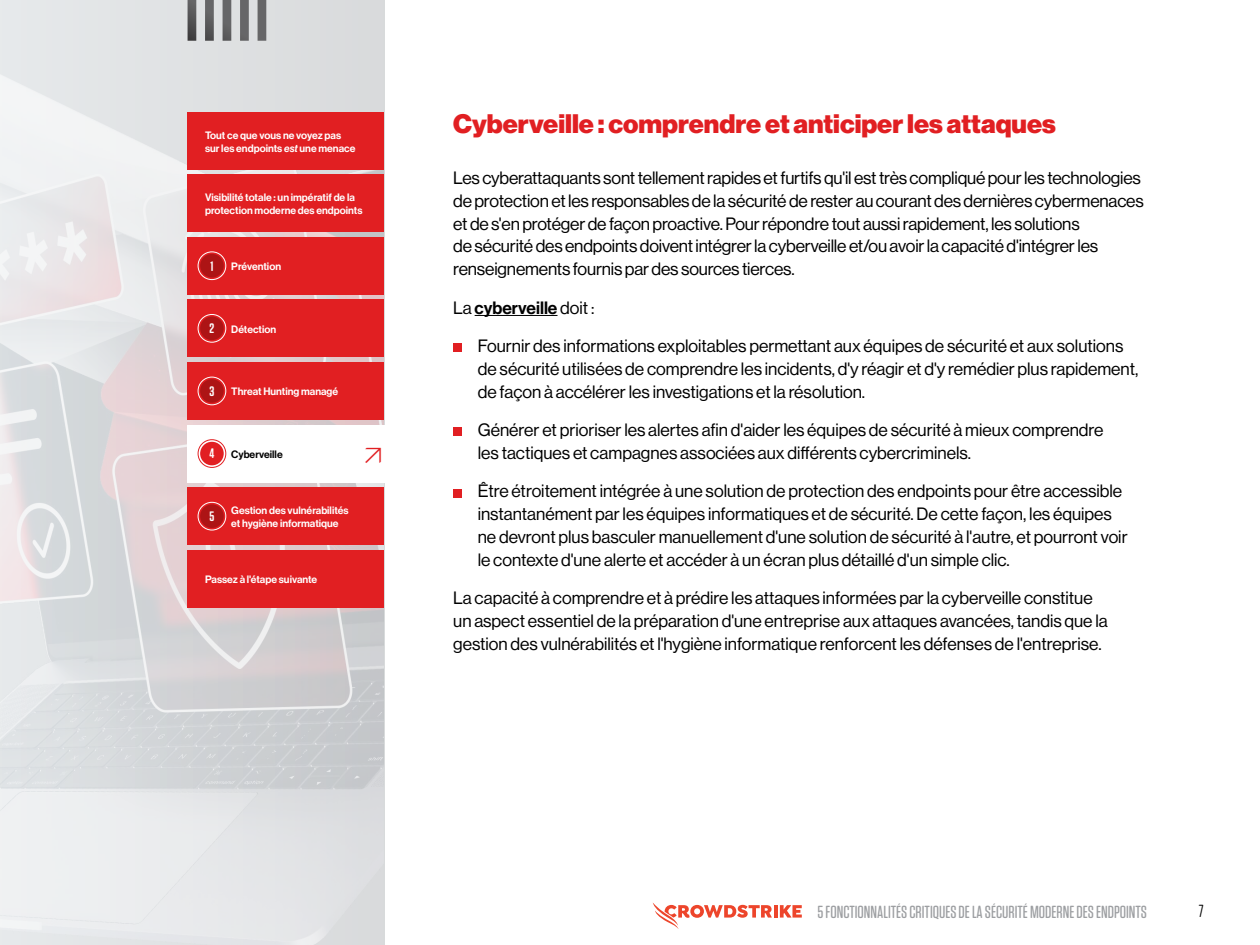
<style>
.page{position:relative;width:1260px;height:945px;background:#fff}
.page>*{position:absolute;margin:0;border:0;box-sizing:border-box;transform-origin:0 0}
.C3_Heading{font:900 26.25px "Haas Grot Disp 95";color:#e11f22}
.t1{font:300 24.5px "Helvetica Now Display";color:#e11f22}
.C1_-_Basic_Paragraph{font:17.5px/22.8px "Haas Grot Disp 55 Roman";color:#000}
.t2{font:500 17.5px "Tungsten Rounded";color:#9d9fa2}
.C1_-_Basic_Paragraph-2{font:500 17.5px "Haas Grot Disp 65";color:#000}
.t3{font:17.5px "Tungsten Rounded";color:#000}
.t4{font:600 13.65px "Tungsten Rounded";color:#fff}
.t5{font:500 10.5px/12.6px "Haas Grot Disp 65";color:#fff}
.t6{font:500 10.5px "Haas Grot Disp 65";color:#000}
.s1{font-family:"Haas Grot Disp 66";font-style:italic}
.s2{font-family:"Haas Grot Disp 55 Roman";font-weight:400}
</style>
<div class="page">
<hr style="left:774px;top:905px;width:4px;height:13px;background:#ed452b">
<svg style="left:780px;top:905px;width:22px;height:13px"></svg>
<svg style="left:653px;top:903px;width:119px;height:26px"></svg>
<img style="left:0;top:0;width:384px;height:945px">
<hr style="left:475px;top:315px;width:83px;height:1px;background:#000">
<div style="left:453px;top:343px;width:9px;height:9px;background:#e11f22"></div>
<div style="left:453px;top:427px;width:9px;height:9px;background:#e11f22"></div>
<div style="left:453px;top:489px;width:9px;height:8px;background:#e11f22"></div>
<div style="left:188px;top:425px;width:197px;height:57px;background:#fff"></div>
<div style="left:188px;top:550px;width:196px;height:58px;background:#e11f22"></div>
<div style="left:188px;top:112px;width:196px;height:58px;background:#e11f22"></div>
<div style="left:188px;top:174px;width:196px;height:58px;background:#e11f22"></div>
<svg style="left:188px;top:0;width:78px;height:41px;background:#98999b"></svg>
<div style="left:188px;top:237px;width:196px;height:57px;background:#e11f22"></div>
<div style="left:188px;top:300px;width:196px;height:57px;background:#e11f22"></div>
<div style="left:188px;top:362px;width:196px;height:58px;background:#e11f22"></div>
<div style="left:188px;top:487px;width:196px;height:58px;background:#e11f22"></div>
<div style="left:200px;top:254px;width:24px;height:24px;background:#ad1415;border-radius:50%"></div>
<div style="left:198px;top:252px;width:28px;height:28px;border:1px solid #fff;border-radius:50%"></div>
<div style="left:200px;top:317px;width:24px;height:23px;background:#ad1415;border-radius:50%"></div>
<div style="left:198px;top:314px;width:28px;height:28px;border:1px solid #fff;border-radius:50%"></div>
<div style="left:200px;top:379px;width:24px;height:24px;background:#ad1415;border-radius:50%"></div>
<div style="left:198px;top:377px;width:28px;height:28px;border:1px solid #fff;border-radius:50%"></div>
<div style="left:200px;top:442px;width:24px;height:23px;background:#e11f22;border-radius:50%"></div>
<div style="left:198px;top:440px;width:28px;height:28px;border:1px solid #e11f22;border-radius:50%"></div>
<div style="left:200px;top:504px;width:24px;height:24px;background:#ad1415;border-radius:50%"></div>
<div style="left:198px;top:502px;width:28px;height:28px;border:1px solid #fff;border-radius:50%"></div>
<p class="t5" style="left:205px;top:129px;width:152px">Tout ce que vous ne voyez pas sur les endpoints <span class="s1">est</span> une menace</p>
<p class="t5" style="left:205px;top:191px;width:159px">Visibilité totale : un impératif de la protection moderne des endpoints</p>
<p class="t4" style="left:211px;top:259px;width:4px">1</p>
<p class="t5" style="left:231px;top:260px;width:51px">Prévention</p>
<p class="t4" style="left:210px;top:322px;width:6px">2</p>
<p class="t5" style="left:231px;top:323px;width:46px">Détection</p>
<p class="t4" style="left:210px;top:384px;width:6px">3</p>
<p class="t5" style="left:231px;top:385px;width:108px">Threat Hunting managé</p>
<p class="t4" style="left:210px;top:447px;width:6px">4</p>
<p class="t6" style="left:231px;top:448px;width:53px">Cyberveille</p>
<p class="t1" style="left:361px;top:439px;width:25px">↗</p>
<p class="t4" style="left:210px;top:509px;width:6px">5</p>
<p class="t5" style="left:231px;top:504px;width:119px">Gestion des vulnérabilités et hygiène informatique</p>
<p class="t5" style="left:205px;top:573px;width:114px">Passez à l'étape suivante</p>
<p class="C3_Heading" style="left:453px;top:109px;width:604px">Cyberveille : comprendre et anticiper les attaques</p>
<p class="C1_-_Basic_Paragraph" style="left:453px;top:167px;width:692px">Les cyberattaquants sont tellement rapides et furtifs qu'il est très compliqué pour les technologies de protection et les responsables de la sécurité de rester au courant des dernières cybermenaces et de s'en protéger de façon proactive. Pour répondre tout aussi rapidement, les solutions<br>de sécurité des endpoints doivent intégrer la cyberveille et/ou avoir la capacité d'intégrer les renseignements fournis par des sources tierces.</p>
<p class="C1_-_Basic_Paragraph-2" style="left:453px;top:297px;width:143px"><span class="s2">La</span> cyberveille <span class="s2">doit :</span></p>
<p class="C1_-_Basic_Paragraph" style="left:478px;top:335px;width:662px">Fournir des informations exploitables permettant aux équipes de sécurité et aux solutions de sécurité utilisées de comprendre les incidents, d'y réagir et d'y remédier plus rapidement, de façon à accélérer les investigations et la résolution.</p>
<p class="C1_-_Basic_Paragraph" style="left:478px;top:419px;width:627px">Générer et prioriser les alertes afin d'aider les équipes de sécurité à mieux comprendre les tactiques et campagnes associées aux différents cybercriminels.</p>
<p class="C1_-_Basic_Paragraph" style="left:478px;top:480px;width:651px">Être étroitement intégrée à une solution de protection des endpoints pour être accessible instantanément par les équipes informatiques et de sécurité. De cette façon, les équipes ne devront plus basculer manuellement d'une solution de sécurité à l'autre, et pourront voir le contexte d'une alerte et accéder à un écran plus détaillé d'un simple clic.</p>
<p class="C1_-_Basic_Paragraph" style="left:453px;top:587px;width:656px">La capacité à comprendre et à prédire les attaques informées par la cyberveille constitue un aspect essentiel de la préparation d'une entreprise aux attaques avancées, tandis que la gestion des vulnérabilités et l'hygiène informatique renforcent les défenses de l'entreprise.</p>
<p class="t2" style="left:818px;top:903px;width:331px">5FONCTIONNALITÉS CRITIQUES DE LA SÉCURITÉ MODERNE DES ENDPOINTS</p>
<p class="t3" style="left:1199px;top:902px;width:6px">7</p>
</div>
